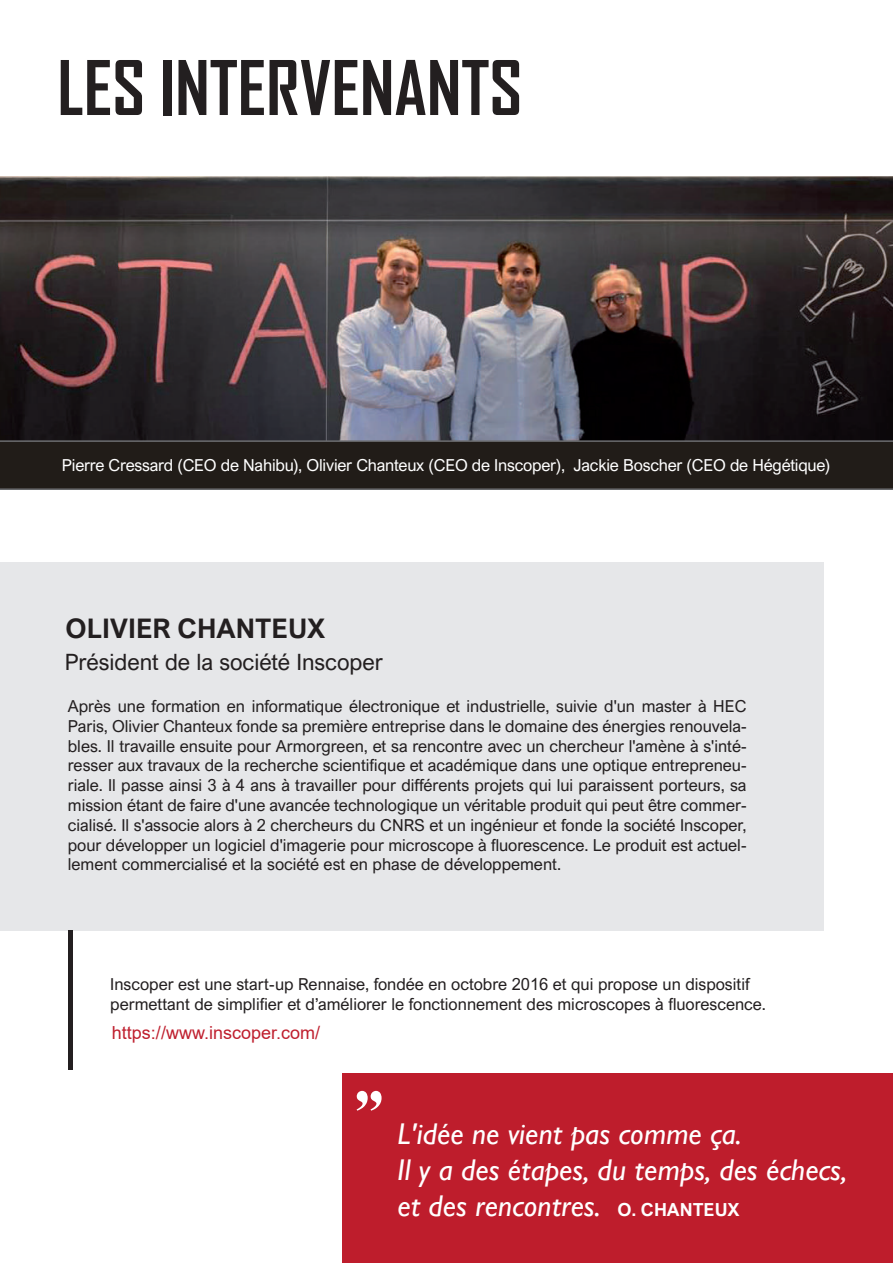
<style>
.page{position:relative;width:893px;height:1263px;background:#fff}
.page>*{position:absolute;margin:0;border:0;box-sizing:border-box;transform-origin:0 0}
.t1{font:700 72px "Agency FB";color:#231f20}
.t2{font:72px "Engravers";color:#fff}
.t3{font:italic 30px/36px "Gill Sans Nova";color:#fff}
.t4{font:700 27px "Arial Nova";color:#231f20}
.t5{font:22.5px "Arial Nova";color:#231f20}
.t6{font:18px "Arial";color:#bf1f2e}
.t7{font:16.5px/19.8px "Arial Nova";color:#231f20;text-align:justify}
.t8{font:16.5px "Arial Nova";letter-spacing:-.015em;color:#fff}
.s1{font-family:"Arial Nova";font-weight:700;font-style:normal;font-size:18px}
</style>
<div class="page">
<div style="left:0;top:562px;width:823px;height:368px;background:#e6e7e9"></div>
<hr style="left:69px;top:930px;width:4px;height:140px;background:#231f20">
<div style="left:342px;top:1074px;width:551px;height:189px;background:#be1d2c"></div>
<img style="left:0;top:176px;width:893px;height:264px">
<svg style="left:0;top:440px;width:893px;height:50px;background:#25211d"></svg>
<h1 class="t1" style="left:57px;top:43px;width:466px">LES INTERVENANTS</h1>
<p class="t8" style="left:62px;top:456px;width:770px">Pierre Cressard (CEO de Nahibu), Olivier Chanteux (CEO de Inscoper), Jackie Boscher (CEO de Hégétique)</p>
<h3 class="t4" style="left:66px;top:613px;width:261px">OLIVIER CHANTEUX</h3>
<h3 class="t5" style="left:65px;top:649px;width:320px">Président de la société Inscoper</h3>
<p class="t7" style="left:68px;top:696px;width:680px">Après une formation en informatique électronique et industrielle, suivie d'un master à HEC Paris, Olivier Chanteux fonde sa première entreprise dans le domaine des énergies renouvela&shy;bles. Il travaille ensuite pour Armorgreen, et sa rencontre avec un chercheur l'amène à s'inté&shy;resser aux travaux de la recherche scientifique et académique dans une optique entrepreneu&shy;riale. Il passe ainsi 3 à 4 ans à travailler pour différents projets qui lui paraissent porteurs, sa mission étant de faire d'une avancée technologique un véritable produit qui peut être commer&shy;cialisé. Il s'associe alors à 2 chercheurs du CNRS et un ingénieur et fonde la société Inscoper, pour développer un logiciel d'imagerie pour microscope à fluorescence. Le produit est actuel&shy;lement commercialisé et la société est en phase de développement.</p>
<p class="t7" style="left:110px;top:974px;width:657px">Inscoper est une start-up Rennaise, fondée en octobre 2016 et qui propose un dispositif permettant de simplifier et d’améliorer le fonctionnement des microscopes à fluorescence.</p>
<p class="t6" style="left:112px;top:1021px;width:210px">https://www.inscoper.com/</p>
<h1 class="t2" style="left:348px;top:1073px;width:44px">"</h1>
<h2 class="t3" style="left:398px;top:1116px;width:451px">L'idée ne vient pas comme ça.<br>Il y a des étapes, du temps, des échecs, et des rencontres. <span class="s1">O. CHANTEUX</span></h2>
</div>
